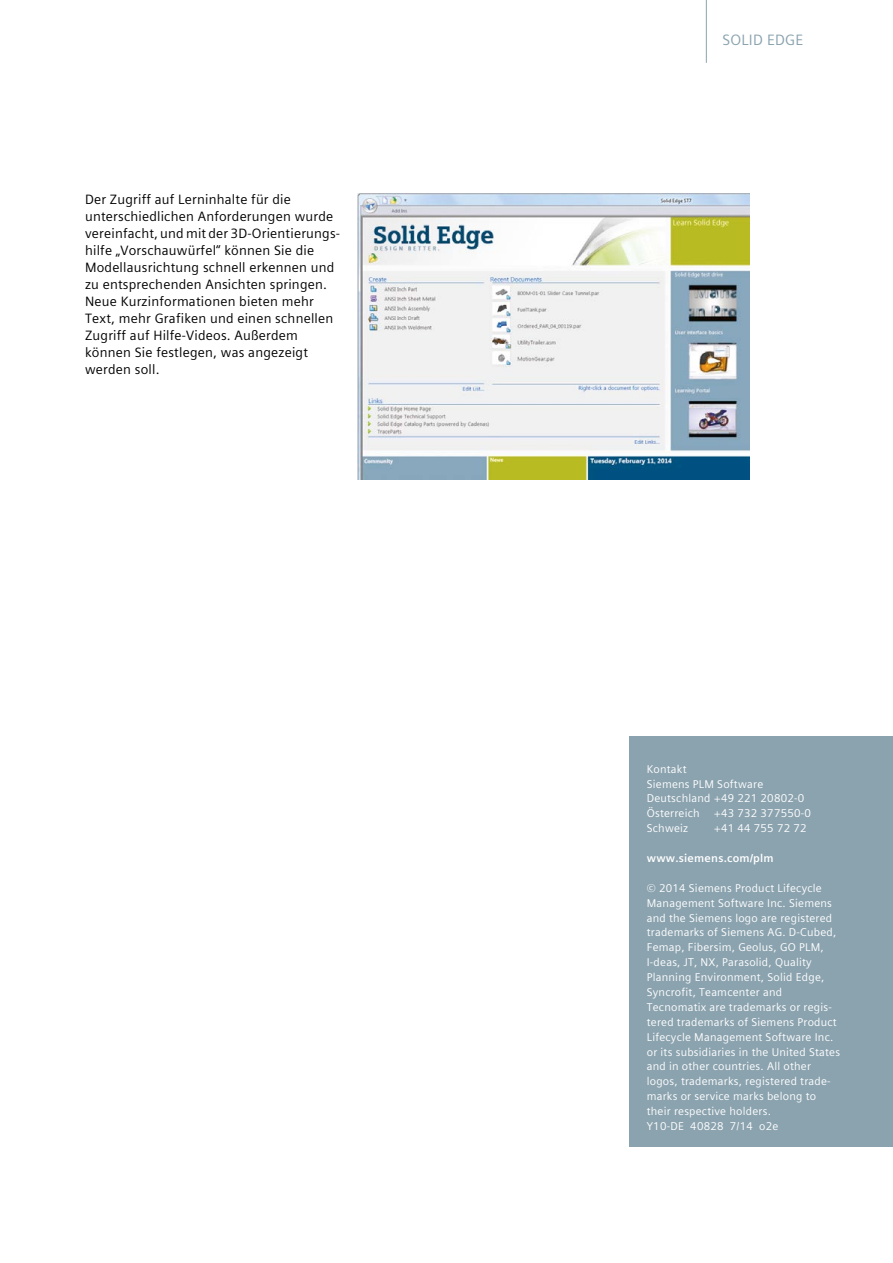
<style>
.page{position:relative;width:893px;height:1263px;background:#fff}
.page>*{position:absolute;margin:0;border:0;box-sizing:border-box;transform-origin:0 0}
.t1{font:15px "Siemens Sans Global";letter-spacing:.015em;color:#8ba3af}
.t2{font:13.5px/17px "Siemens Sans Global";letter-spacing:.015em;color:#000}
.t3{font:11.25px/14.9px "Siemens Sans Global";letter-spacing:.02em;color:#fff}
.t4{font:700 11.25px "Siemens Sans Global";letter-spacing:.02em;color:#fff}
</style>
<div class="page">
<img style="left:357px;top:193px;width:393px;height:286px">
<hr style="left:706px;top:0;width:1px;height:63px;background:#8ba3af">
<div style="left:630px;top:736px;width:263px;height:411px;background:#8ba3af"></div>
<p class="t2" style="left:85px;top:191px;width:257px">Der Zugriff auf Lerninhalte für die unterschiedlichen Anforderungen wurde vereinfacht, und mit der 3D-Orientierungs&shy;hilfe „Vorschauwürfel“ können Sie die Modellausrichtung schnell erkennen und zu entsprechenden Ansichten springen.<br>Neue Kurzinformationen bieten mehr Text, mehr Grafiken und einen schnellen Zugriff auf Hilfe-Videos. Außerdem können Sie festlegen, was angezeigt werden soll.</p>
<h1 class="t1" style="left:722px;top:29px;width:83px">SOLID EDGE</h1>
<p class="t3" style="left:647px;top:761px;width:159px">Kontakt<br>Siemens PLM Software<br>Deutschland +49 221 20802-0<br>Österreich</p>
<p class="t3" style="left:714px;top:806px;width:98px">+43 732 377550-0</p>
<p class="t3" style="left:647px;top:821px;width:43px">Schweiz</p>
<p class="t3" style="left:714px;top:821px;width:94px">+41 44 755 72 72</p>
<p class="t4" style="left:647px;top:849px;width:128px">www.siemens.com/plm</p>
<p class="t3" style="left:647px;top:880px;width:195px">© 2014 Siemens Product Lifecycle Management Software Inc. Siemens and the Siemens logo are registered trademarks of Siemens AG. D-Cubed, Femap, Fibersim, Geolus, GO PLM, I-deas, JT, NX, Parasolid, Quality Planning Environment, Solid Edge, Syncrofit, Teamcenter and Tecnomatix are trademarks or regis&shy;tered trademarks of Siemens Product Lifecycle Management Software Inc. or its subsidiaries in the United States and in other countries. All other logos, trademarks, registered trade&shy;marks or service marks belong to their respective holders.<br>Y10-DE 40828 7/14 o2e</p>
</div>
